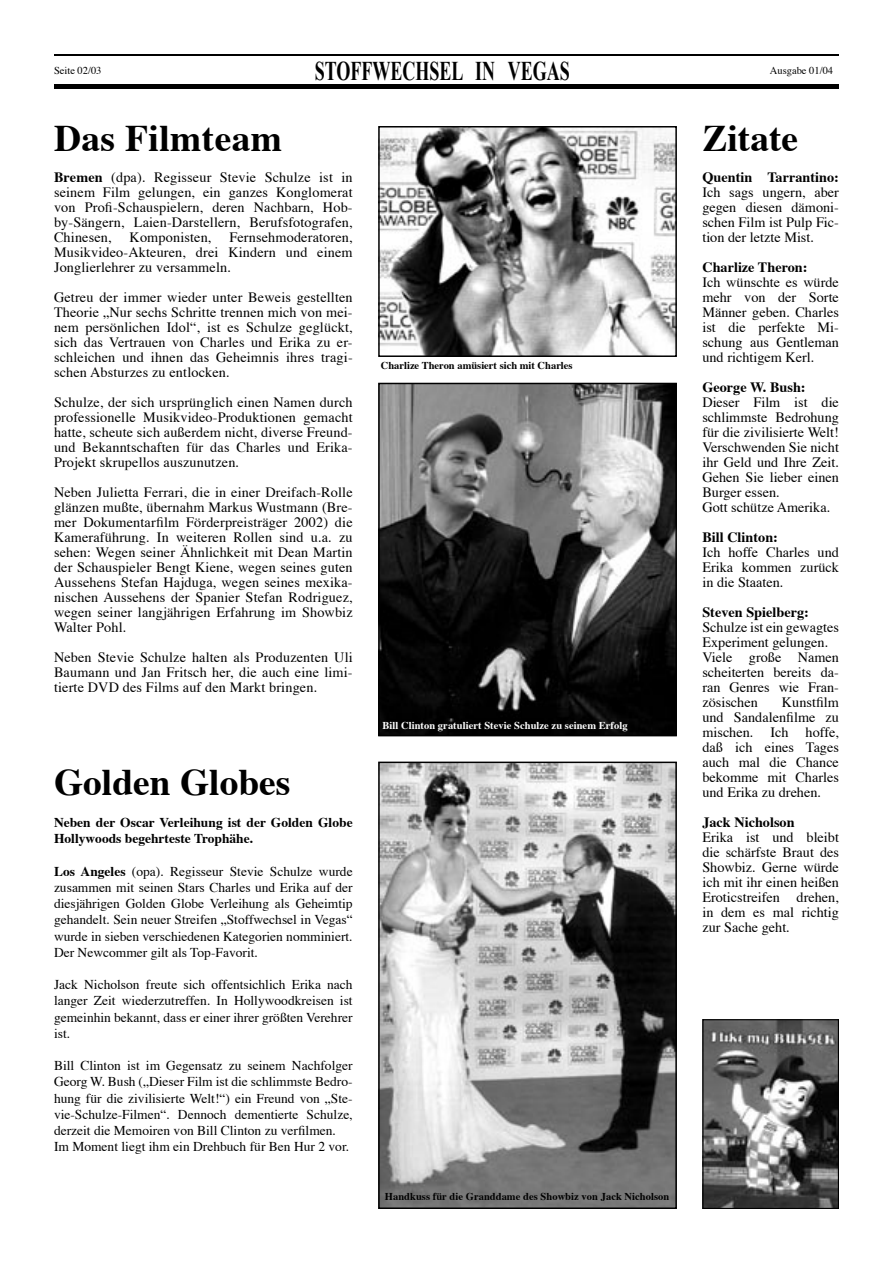
<style>
.page{position:relative;width:893px;height:1263px;background:#fff}
.page>*{position:absolute;margin:0;border:0;box-sizing:border-box;transform-origin:0 0}
.t1{font:700 37.5px "Times";color:#000}
.t2{font:700 27px "Times New Roman";color:#000;scale:.67 1}
.t3{font:14.25px/15px "Times";color:#000;text-align:justify}
.t4{font:700 14.25px "Times";color:#000}
.t5{font:13.5px/16.2px "Times";color:#000;text-align:justify}
.t6{font:700 13.5px/16.2px "Times";color:#000}
.t7{font:700 10.5px "Times";letter-spacing:.005em;color:#000}
.t8{font:700 10.5px "Times";letter-spacing:.005em;color:#fff}
.t9{font:10.5px "Times";color:#000}
.s1{font-weight:700}
</style>
<div class="page">
<img style="left:703px;top:1020px;width:135px;height:188px">
<hr style="left:702px;top:1020px;width:1px;height:188px;background:#000">
<hr style="left:703px;top:1208px;width:135px;height:1px;background:#000">
<hr style="left:838px;top:1020px;width:1px;height:188px;background:#000">
<hr style="left:703px;top:1019px;width:135px;height:1px;background:#000">
<hr style="left:54px;top:54px;width:785px;height:2px;background:#000">
<hr style="left:54px;top:85px;width:785px;height:4px;background:#000">
<img style="left:380px;top:384px;width:295px;height:351px">
<hr style="left:378px;top:383px;width:2px;height:353px;background:#000">
<hr style="left:379px;top:735px;width:297px;height:1px;background:#000">
<hr style="left:675px;top:383px;width:2px;height:353px;background:#000">
<hr style="left:379px;top:383px;width:297px;height:1px;background:#000">
<img style="left:380px;top:763px;width:295px;height:444px">
<hr style="left:378px;top:762px;width:2px;height:446px;background:#000">
<hr style="left:379px;top:1207px;width:297px;height:2px;background:#000">
<hr style="left:675px;top:762px;width:2px;height:446px;background:#000">
<hr style="left:379px;top:762px;width:297px;height:1px;background:#000">
<img style="left:380px;top:127px;width:295px;height:228px">
<hr style="left:378px;top:127px;width:2px;height:229px;background:#000">
<hr style="left:379px;top:355px;width:297px;height:2px;background:#000">
<hr style="left:675px;top:127px;width:2px;height:229px;background:#000">
<hr style="left:379px;top:126px;width:297px;height:1px;background:#000">
<p class="t9" style="left:54px;top:64px;width:49px">Seite 02/03</p>
<h2 class="t2" style="left:315px;top:55px;width:382px">STOFFWECHSEL IN VEGAS</h2>
<h1 class="t1" style="left:54px;top:113px;width:230px">Das Filmteam</h1>
<p class="t3" style="left:54px;top:171px;width:300px"><span class="s1">Bremen</span> (dpa). Regisseur Stevie Schulze ist in seinem Film gelungen, ein ganzes Konglomerat von Profi-Schauspielern, deren Nachbarn, Hob&shy;by-Sängern, Laien-Darstellern, Berufsfotografen, Chinesen,</p>
<p class="t3" style="left:54px;top:231px;width:300px;text-indent:175px">Fernsehmoderatoren, Musikvideo-Akteuren, drei Kindern und einem Jonglierlehrer zu versammeln.</p>
<p class="t3" style="left:54px;top:291px;width:300px">Getreu der immer wieder unter Beweis gestellten Theorie „Nur sechs Schritte trennen mich von mei&shy;nem persönlichen Idol“, ist es Schulze geglückt, sich das Vertrauen von Charles und Erika zu er&shy;schleichen und ihnen das Geheimnis ihres tragi&shy;schen Absturzes zu entlocken.</p>
<p class="t3" style="left:54px;top:396px;width:300px">Schulze, der sich ursprünglich einen Namen durch professionelle Musikvideo-Produktionen gemacht hatte, scheute sich außerdem nicht, diverse Freund&shy;und Bekanntschaften für das Charles und Erika-Projekt skrupellos auszunutzen.</p>
<p class="t3" style="left:54px;top:486px;width:300px">Neben Julietta Ferrari, die in einer Dreifach-Rolle glänzen mußte, übernahm Markus Wustmann (Bre&shy;mer Dokumentarfilm Förderpreisträger 2002) die Kameraführung. In weiteren Rollen sind u.a. zu sehen: Wegen seiner Ähnlichkeit mit Dean Martin der Schauspieler Bengt Kiene, wegen seines guten Aussehens Stefan Hajduga, wegen seines mexika&shy;nischen Aussehens der Spanier Stefan Rodriguez, wegen seiner langjährigen Erfahrung im Showbiz Walter Pohl.</p>
<p class="t3" style="left:54px;top:651px;width:300px">Neben Stevie Schulze halten als Produzenten Uli Baumann und Jan Fritsch her, die auch eine limi&shy;tierte DVD des Films auf den Markt bringen.</p>
<p class="t3" style="left:130px;top:231px;width:83px">Komponisten,</p>
<h1 class="t1" style="left:54px;top:757px;width:238px">Golden Globes</h1>
<p class="t6" style="left:54px;top:815px;width:300px">Neben der Oscar Verleihung ist der Golden Globe<br>Hollywoods begehrteste Trophähe.</p>
<p class="t5" style="left:54px;top:864px;width:300px"><span class="s1">Los Angeles</span> (opa). Regisseur Stevie Schulze wurde zusammen mit seinen Stars Charles und Erika auf der diesjährigen Golden Globe Verleihung als Geheimtip gehandelt. Sein neuer Streifen „Stoffwechsel in Vegas“ wurde in sieben verschiedenen Kategorien nomminiert.<br>Der Newcommer gilt als Top-Favorit.</p>
<p class="t5" style="left:54px;top:977px;width:300px">Jack Nicholson freute sich offentsichlich Erika nach langer Zeit wiederzutreffen. In Hollywoodkreisen ist gemeinhin bekannt, dass er einer ihrer größten Verehrer ist.</p>
<p class="t5" style="left:54px;top:1058px;width:300px;text-align:left">Bill Clinton ist im Gegensatz zu seinem Nachfolger Georg W. Bush („Dieser Film ist die schlimmste Bedro&shy;hung für die zivilisierte Welt!“) ein Freund von „Ste&shy;vie-Schulze-Filmen“. Dennoch dementierte Schulze, derzeit die Memoiren von Bill Clinton zu verfilmen.<br>Im Moment liegt ihm ein Drehbuch für Ben Hur 2 vor.</p>
<p class="t7" style="left:381px;top:359px;width:193px">Charlize Theron amüsiert sich mit Charles</p>
<p class="t8" style="left:382px;top:718px;width:247px">Bill Clinton gratuliert Stevie Schulze zu seinem Erfolg</p>
<p class="t7" style="left:385px;top:1189px;width:286px">Handkuss für die Granddame des Showbiz von Jack Nicholson</p>
<p class="t9" style="left:770px;top:64px;width:65px">Ausgabe 01/04</p>
<h1 class="t1" style="left:702px;top:113px;width:97px">Zitate</h1>
<p class="t4" style="left:702px;top:168px;width:138px">Quentin Tarrantino:</p>
<p class="t3" style="left:702px;top:186px;width:138px">Ich sags ungern, aber gegen diesen dämoni&shy;schen Film ist Pulp Fic&shy;tion der letzte Mist.</p>
<p class="t4" style="left:702px;top:258px;width:107px">Charlize Theron:</p>
<p class="t3" style="left:702px;top:276px;width:138px">Ich wünschte es würde mehr von der Sorte Männer geben. Charles ist die perfekte Mi&shy;schung aus Gentleman und richtigem Kerl.</p>
<p class="t4" style="left:702px;top:378px;width:105px">George W. Bush:</p>
<p class="t3" style="left:702px;top:396px;width:138px;text-align:left">Dieser Film ist die schlimmste Bedrohung für die zivilisierte Welt!<br>Verschwenden Sie nicht ihr Geld und Ihre Zeit.<br>Gehen Sie lieber einen<br>Burger essen.<br>Gott schütze Amerika.</p>
<p class="t4" style="left:702px;top:528px;width:77px">Bill Clinton:</p>
<p class="t3" style="left:702px;top:546px;width:138px">Ich hoffe Charles und Erika kommen zurück in die Staaten.</p>
<p class="t4" style="left:702px;top:603px;width:108px">Steven Spielberg:</p>
<p class="t3" style="left:702px;top:621px;width:138px;text-align:left">Schulze ist ein gewagtes<br>Experiment gelungen.<br>Viele große Namen scheiterten bereits da&shy;ran Genres wie Fran&shy;zösischen</p>
<p class="t3" style="left:702px;top:696px;width:138px;text-indent:80px">Kunstfilm und Sandalenfilme zu mischen. Ich hoffe, daß ich eines Tages auch mal die Chance bekomme mit Charles und Erika zu drehen.</p>
<p class="t4" style="left:702px;top:813px;width:94px">Jack Nicholson</p>
<p class="t3" style="left:702px;top:831px;width:138px">Erika ist und bleibt die schärfste Braut des Showbiz. Gerne würde ich mit ihr einen heißen Eroticstreifen drehen, in dem es mal richtig zur Sache geht.</p>
</div>
